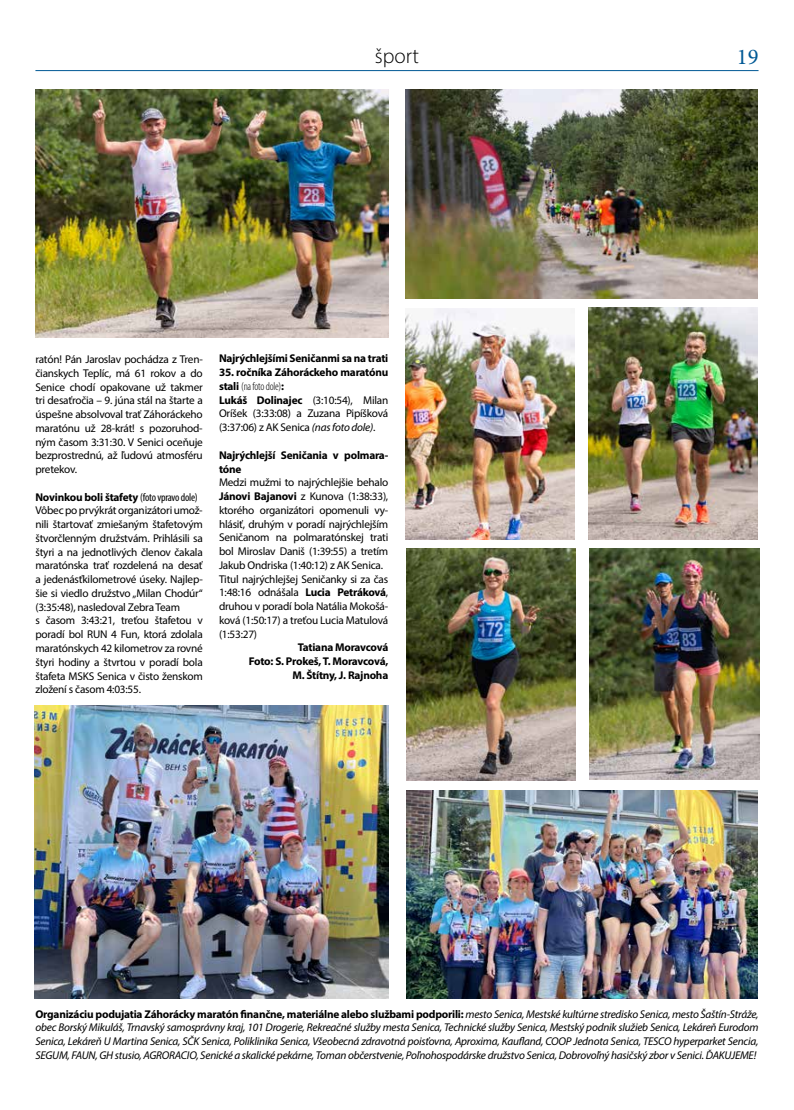
<style>
.page{position:relative;width:794px;height:1110px;background:#fff}
.page>*{position:absolute;margin:0;border:0;box-sizing:border-box;transform-origin:0 0}
.t1{font:22.5px "Minion Pro";color:#005995}
.t2{font:300 21.25px "Myriad Pro";color:#000}
.t3{font:11.25px/13.8px "Myriad Pro";letter-spacing:-.02em;color:#000}
.t4{font:italic 11.25px/13.8px "Myriad Pro";letter-spacing:-.02em;color:#000;text-align:justify}
.t5{font:700 11.25px/13.8px "Myriad Pro";letter-spacing:-.02em;color:#000}
.s1{font-weight:700}
.s2{font-stretch:condensed}
.s3{font-weight:300;font-stretch:condensed}
.s4{font-style:italic}
.s5{font-weight:700;font-style:normal}
</style>
<div class="page">
<hr style="left:35px;top:70px;width:723px;height:1px;background:#005995">
<img style="left:35px;top:89px;width:353px;height:248px">
<img style="left:588px;top:307px;width:170px;height:232px">
<img style="left:35px;top:705px;width:353px;height:293px">
<img style="left:405px;top:308px;width:169px;height:231px">
<img style="left:405px;top:90px;width:352px;height:208px">
<img style="left:406px;top:790px;width:352px;height:208px">
<img style="left:590px;top:548px;width:169px;height:231px">
<img style="left:406px;top:548px;width:169px;height:232px">
<h2 class="t2" style="left:375px;top:43px;width:46px">šport</h2>
<h1 class="t1" style="left:737px;top:42px;width:23px">19</h1>
<p class="t3" style="left:35px;top:352px;width:169px;text-align:justify">ratón! Pán Jaroslav pochádza z Tren&shy;čianskych Teplíc, má 61 rokov a do Senice chodí opakovane už takmer tri desaťročia – 9. júna stál na štarte a úspešne absolvoval trať Záhoráckeho maratónu už 28-krát! s pozoruhod&shy;ným časom 3:31:30. V Senici oceňuje bezprostrednú, až ľudovú atmosféru pretekov.</p>
<p class="t3" style="left:35px;top:489px;width:169px"><span class="s1">Novinkou boli štafety</span> <span class="s2">(foto vpravo dole)<br></span>Vôbec po prvýkrát organizátori umož&shy;nili štartovať zmiešaným štafetovým štvorčlenným družstvám. Prihlásili sa štyri a na jednotlivých členov čakala maratónska trať rozdelená na desať a jedenásťkilometrové úseky. Najlep&shy;šie si viedlo družstvo „Milan Chodúr“ (3:35:48), nasledoval Zebra Team<br>s časom 3:43:21, treťou štafetou v poradí bol RUN 4 Fun, ktorá zdolala maratónskych 42 kilometrov za rovné štyri hodiny a štvrtou v poradí bola štafeta MSKS Senica v čisto ženskom zložení s časom 4:03:55.</p>
<p class="t5" style="left:219px;top:351px;width:171px">Najrýchlejšími Seničanmi sa na trati</p>
<p class="t3" style="left:219px;top:365px;width:171px"><span class="s1">35. ročníka Záhoráckeho maratónu stali</span> <span class="s3">(na foto dole)</span><span class="s1">:<br>Lukáš Dolinajec</span> (3:10:54), Milan<br>Oríšek (3:33:08) a Zuzana Pipíšková (3:37:06) z AK Senica <span class="s4">(nas foto dole)</span>.</p>
<p class="t5" style="left:219px;top:447px;width:171px">Najrýchlejší Seničania v polmara&shy;tóne</p>
<p class="t3" style="left:219px;top:475px;width:171px">Medzi mužmi to najrýchlejšie behalo <span class="s1">Jánovi Bajanovi</span> z Kunova (1:38:33), ktorého organizátori opomenuli vy&shy;hlásiť, druhým v poradí najrýchlejším Seničanom na polmaratónskej trati bol Miroslav Daniš (1:39:55) a tretím Jakub Ondriska (1:40:12) z AK Senica.<br>Titul najrýchlejšej Seničanky si za čas 1:48:16 odnášala <span class="s1">Lucia Petráková</span>, druhou v poradí bola Natália Mokošá&shy;ková (1:50:17) a treťou Lucia Matulová (1:53:27)</p>
<p class="t5" style="left:249px;top:640px;width:141px;text-align:right">Tatiana Moravcová<br>Foto: S. Prokeš, T. Moravcová,<br>M. Štítny, J. Rajnoha</p>
<p class="t4" style="left:35px;top:1006px;width:724px"><span class="s5">Organizáciu podujatia Záhorácky maratón finančne, materiálne alebo službami podporili:</span> mesto Senica, Mestské kultúrne stredisko Senica, mesto Šaštín-Stráže, obec Borský Mikuláš, Trnavský samosprávny kraj, 101 Drogerie, Rekreačné služby mesta Senica, Technické služby Senica, Mestský podnik služieb Senica, Lekáreň Eurodom Senica, Lekáreň U Martina Senica, SČK Senica, Poliklinika Senica, Všeobecná zdravotná poisťovna, Aproxima, Kaufland, COOP Jednota Senica, TESCO hyperparket Sencia, SEGUM, FAUN, GH stusio, AGRORACIO, Senické a skalické pekárne, Toman občerstvenie, Poľnohospodárske družstvo Senica, Dobrovoľný hasičský zbor v Senici. ĎAKUJEME!</p>
</div>
